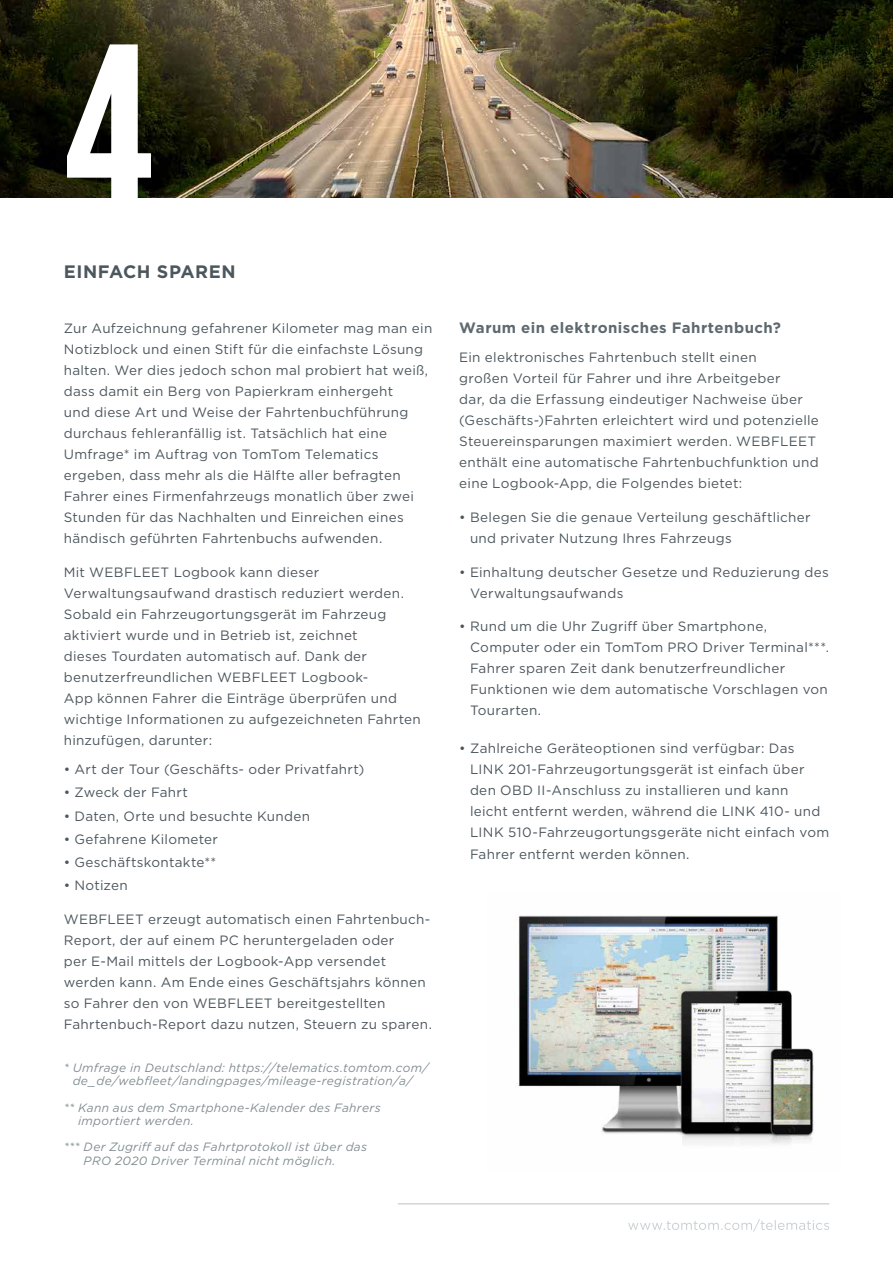
<style>
.page{position:relative;width:893px;height:1263px;background:#fff}
.page>*{position:absolute;margin:0;border:0;box-sizing:border-box;transform-origin:0 0}
.t1{font:700 232.5px "Gotham Condensed";color:#fff}
.t2{font:700 18px "Gotham";letter-spacing:.03em;color:#4c575d}
.t3{font:700 15px "Gotham";letter-spacing:.03em;color:#5e696f}
.t4{font:13.5px/21px "Gotham";letter-spacing:.02em;color:#4c575d}
.t5{font:italic 12px/13.5px "Gotham";letter-spacing:.025em;color:#818d93}
</style>
<div class="page">
<hr style="left:398px;top:1203px;width:431px;height:1px;background:#c8cfd3">
<svg style="left:628px;top:1219px;width:201px;height:12px"></svg>
<img style="left:0;top:0;width:893px;height:198px">
<img style="left:518px;top:915px;width:296px;height:229px">
<h1 class="t1" style="left:64px;top:-5px;width:91px">4</h1>
<h2 class="t2" style="left:64px;top:260px;width:174px">EINFACH SPAREN</h2>
<p class="t4" style="left:64px;top:317px;width:370px">Zur Aufzeichnung gefahrener Kilometer mag man ein Notizblock und einen Stift für die einfachste Lösung halten. Wer dies jedoch schon mal probiert hat weiß, dass damit ein Berg von Papierkram einhergeht<br>und diese Art und Weise der Fahrtenbuchführung durchaus fehleranfällig ist. Tatsächlich hat eine Umfrage* im Auftrag von TomTom Telematics ergeben, dass mehr als die Hälfte aller befragten Fahrer eines Firmenfahrzeugs monatlich über zwei Stunden für das Nachhalten und Einreichen eines händisch geführten Fahrtenbuchs aufwenden.</p>
<p class="t4" style="left:64px;top:561px;width:359px">Mit WEBFLEET Logbook kann dieser Verwaltungsaufwand drastisch reduziert werden.<br>Sobald ein Fahrzeugortungsgerät im Fahrzeug aktiviert wurde und in Betrieb ist, zeichnet<br>dieses Tourdaten automatisch auf. Dank der benutzerfreundlichen WEBFLEET Logbook-<br>App können Fahrer die Einträge überprüfen und wichtige Informationen zu aufgezeichneten Fahrten hinzufügen, darunter:</p>
<p class="t4" style="left:64px;top:759px;width:302px">• Art der Tour (Geschäfts- oder Privatfahrt)</p>
<p class="t4" style="left:64px;top:782px;width:126px">• Zweck der Fahrt</p>
<p class="t4" style="left:64px;top:805px;width:248px">• Daten, Orte und besuchte Kunden</p>
<p class="t4" style="left:64px;top:828px;width:156px">• Gefahrene Kilometer</p>
<p class="t4" style="left:64px;top:851px;width:154px">• Geschäftskontakte**</p>
<p class="t4" style="left:64px;top:874px;width:65px">• Notizen</p>
<p class="t4" style="left:64px;top:908px;width:370px">WEBFLEET erzeugt automatisch einen Fahrtenbuch-Report, der auf einem PC heruntergeladen oder<br>per E-Mail mittels der Logbook-App versendet werden kann. Am Ende eines Geschäftsjahrs können so Fahrer den von WEBFLEET bereitgestellten Fahrtenbuch-Report dazu nutzen, Steuern zu sparen.</p>
<p class="t5" style="left:64px;top:1060px;width:366px;text-align:center">* Umfrage in Deutschland: https://telematics.tomtom.com/ de_de/webfleet/landingpages/mileage-registration/a/</p>
<p class="t5" style="left:78px;top:1100px;width:304px;text-indent:-14px">** Kann aus dem Smartphone-Kalender des Fahrers importiert werden.</p>
<p class="t5" style="left:84px;top:1140px;width:285px;text-indent:-20px">*** Der Zugriff auf das Fahrtprotokoll ist über das<br>PRO 2020 Driver Terminal nicht möglich.</p>
<p class="t3" style="left:459px;top:317px;width:323px">Warum ein elektronisches Fahrtenbuch?</p>
<p class="t4" style="left:459px;top:346px;width:361px">Ein elektronisches Fahrtenbuch stellt einen<br>großen Vorteil für Fahrer und ihre Arbeitgeber<br>dar, da die Erfassung eindeutiger Nachweise über (Geschäfts-)Fahrten erleichtert wird und potenzielle Steuereinsparungen maximiert werden. WEBFLEET enthält eine automatische Fahrtenbuchfunktion und eine Logbook-App, die Folgendes bietet:</p>
<p class="t4" style="left:470px;top:506px;width:342px;text-indent:-11px">• Belegen Sie die genaue Verteilung geschäftlicher und privater Nutzung Ihres Fahrzeugs</p>
<p class="t4" style="left:470px;top:561px;width:360px;text-indent:-11px">• Einhaltung deutscher Gesetze und Reduzierung des<br>Verwaltungsaufwands</p>
<p class="t4" style="left:470px;top:616px;width:361px;text-indent:-11px">• Rund um die Uhr Zugriff über Smartphone, Computer oder ein TomTom PRO Driver Terminal***.<br>Fahrer sparen Zeit dank benutzerfreundlicher Funktionen wie dem automatische Vorschlagen von Tourarten.</p>
<p class="t4" style="left:470px;top:738px;width:361px;text-indent:-11px">• Zahlreiche Geräteoptionen sind verfügbar: Das LINK 201-Fahrzeugortungsgerät ist einfach über den OBD II-Anschluss zu installieren und kann leicht entfernt werden, während die LINK 410- und LINK 510-Fahrzeugortungsgeräte nicht einfach vom Fahrer entfernt werden können.</p>
</div>
